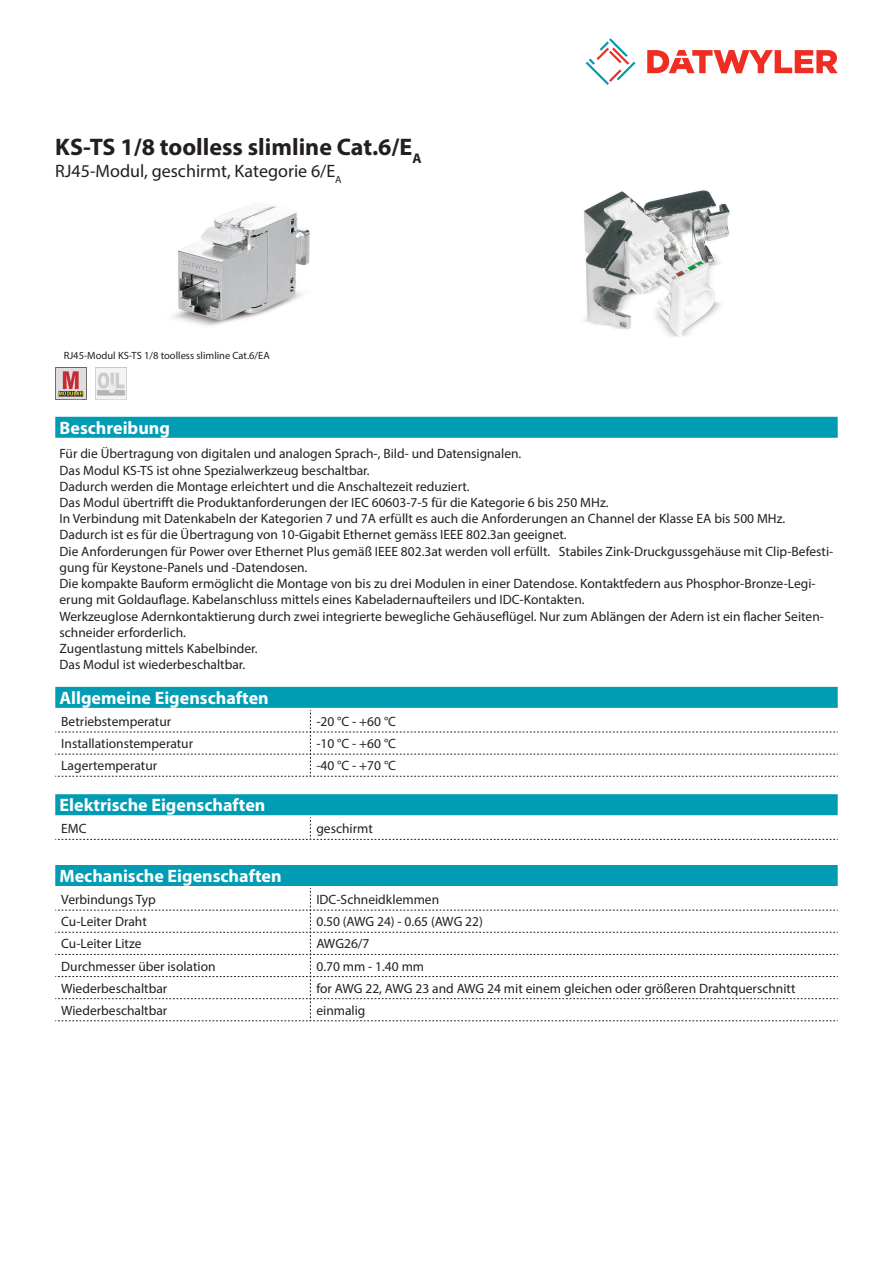
<style>
.page{position:relative;width:893px;height:1263px;background:#fff}
.page>*{position:absolute;margin:0;border:0;box-sizing:border-box;transform-origin:0 0}
.Product_Head{font:700 24px "Myriad Pro";color:#231f20}
.Standard_Head_Proper{font:700 18px "Myriad Pro";color:#fff}
.SubHead{font:18px "Myriad Pro";color:#231f20}
.Standard_text{font:13.5px/16.2px "Myriad Pro";color:#231f20}
.myriad_light_propert{font:13.5px "Myriad Pro";color:#231f20}
.imagetext{font:10.5px "Myriad Pro";color:#231f20}
</style>
<div class="page">
<svg style="left:586px;top:38px;width:49px;height:47px"></svg>
<svg style="left:647px;top:50px;width:191px;height:23px"></svg>
<div style="left:55px;top:865px;width:783px;height:21px;background:#009cb3"></div>
<svg style="left:55px;top:888px;width:783px;height:133px"></svg>
<img style="left:173px;top:206px;width:137px;height:120px">
<img style="left:583px;top:190px;width:147px;height:147px">
<div style="left:55px;top:417px;width:783px;height:21px;background:#009cb3"></div>
<img style="left:95px;top:368px;width:31px;height:31px">
<img style="left:55px;top:368px;width:32px;height:31px">
<div style="left:55px;top:687px;width:783px;height:21px;background:#009cb3"></div>
<svg style="left:55px;top:710px;width:783px;height:67px"></svg>
<div style="left:55px;top:794px;width:783px;height:21px;background:#009cb3"></div>
<svg style="left:55px;top:817px;width:783px;height:23px"></svg>
<p class="Product_Head" style="left:55px;top:131px;width:368px">KS-TS 1/8 toolless slimline Cat.6/E<sub>A</sub></p>
<p class="SubHead" style="left:55px;top:160px;width:288px">RJ45-Modul, geschirmt, Kategorie 6/E<sub>A</sub></p>
<p class="imagetext" style="left:64px;top:349px;width:208px">RJ45-Modul KS-TS 1/8 toolless slimline Cat.6/EA</p>
<p class="Standard_Head_Proper" style="left:60px;top:416px;width:112px">Beschreibung</p>
<p class="Standard_text" style="left:60px;top:446px;width:775px">Für die Übertragung von digitalen und analogen Sprach-, Bild- und Datensignalen.<br>Das Modul KS-TS ist ohne Spezialwerkzeug beschaltbar.<br>Dadurch werden die Montage erleichtert und die Anschaltezeit reduziert.<br>Das Modul übertrifft die Produktanforderungen der IEC 60603-7-5 für die Kategorie 6 bis 250 MHz.<br>In Verbindung mit Datenkabeln der Kategorien 7 und 7A erfüllt es auch die Anforderungen an Channel der Klasse EA bis 500 MHz.<br>Dadurch ist es für die Übertragung von 10-Gigabit Ethernet gemäss IEEE 802.3an geeignet.<br>Die Anforderungen für Power over Ethernet Plus gemäß IEEE 802.3at werden voll erfüllt. Stabiles Zink-Druckgussgehäuse mit Clip-Befesti&shy;gung für Keystone-Panels und -Datendosen.<br>Die kompakte Bauform ermöglicht die Montage von bis zu drei Modulen in einer Datendose. Kontaktfedern aus Phosphor-Bronze-Legi&shy;erung mit Goldauflage. Kabelanschluss mittels eines Kabeladernaufteilers und IDC-Kontakten.<br>Werkzeuglose Adernkontaktierung durch zwei integrierte bewegliche Gehäuseflügel. Nur zum Ablängen der Adern ist ein flacher Seiten&shy;schneider erforderlich.<br>Zugentlastung mittels Kabelbinder.<br>Das Modul ist wiederbeschaltbar.</p>
<p class="Standard_Head_Proper" style="left:60px;top:686px;width:211px">Allgemeine Eigenschaften</p>
<p class="myriad_light_propert" style="left:61px;top:713px;width:111px">Betriebstemperatur</p>
<p class="myriad_light_propert" style="left:316px;top:713px;width:81px">-20 °C - +60 °C</p>
<p class="myriad_light_propert" style="left:61px;top:735px;width:133px">Installationstemperatur</p>
<p class="myriad_light_propert" style="left:316px;top:735px;width:81px">-10 °C - +60 °C</p>
<p class="myriad_light_propert" style="left:61px;top:757px;width:97px">Lagertemperatur</p>
<p class="myriad_light_propert" style="left:316px;top:757px;width:81px">-40 °C - +70 °C</p>
<p class="Standard_Head_Proper" style="left:60px;top:793px;width:207px">Elektrische Eigenschaften</p>
<p class="myriad_light_propert" style="left:61px;top:820px;width:27px">EMC</p>
<p class="myriad_light_propert" style="left:316px;top:820px;width:58px">geschirmt</p>
<p class="Standard_Head_Proper" style="left:60px;top:864px;width:224px">Mechanische Eigenschaften</p>
<p class="myriad_light_propert" style="left:61px;top:891px;width:96px">Verbindungs Typ</p>
<p class="myriad_light_propert" style="left:316px;top:891px;width:124px">IDC-Schneidklemmen</p>
<p class="myriad_light_propert" style="left:61px;top:913px;width:87px">Cu-Leiter Draht</p>
<p class="myriad_light_propert" style="left:316px;top:913px;width:168px">0.50 (AWG 24) - 0.65 (AWG 22)</p>
<p class="myriad_light_propert" style="left:61px;top:935px;width:82px">Cu-Leiter Litze</p>
<p class="myriad_light_propert" style="left:316px;top:935px;width:55px">AWG26/7</p>
<p class="myriad_light_propert" style="left:61px;top:958px;width:156px">Durchmesser über isolation</p>
<p class="myriad_light_propert" style="left:316px;top:958px;width:109px">0.70 mm - 1.40 mm</p>
<p class="myriad_light_propert" style="left:61px;top:980px;width:108px">Wiederbeschaltbar</p>
<p class="myriad_light_propert" style="left:316px;top:980px;width:481px">for AWG 22, AWG 23 and AWG 24 mit einem gleichen oder größeren Drahtquerschnitt</p>
<p class="myriad_light_propert" style="left:61px;top:1002px;width:108px">Wiederbeschaltbar</p>
<p class="myriad_light_propert" style="left:316px;top:1002px;width:51px">einmalig</p>
</div>
